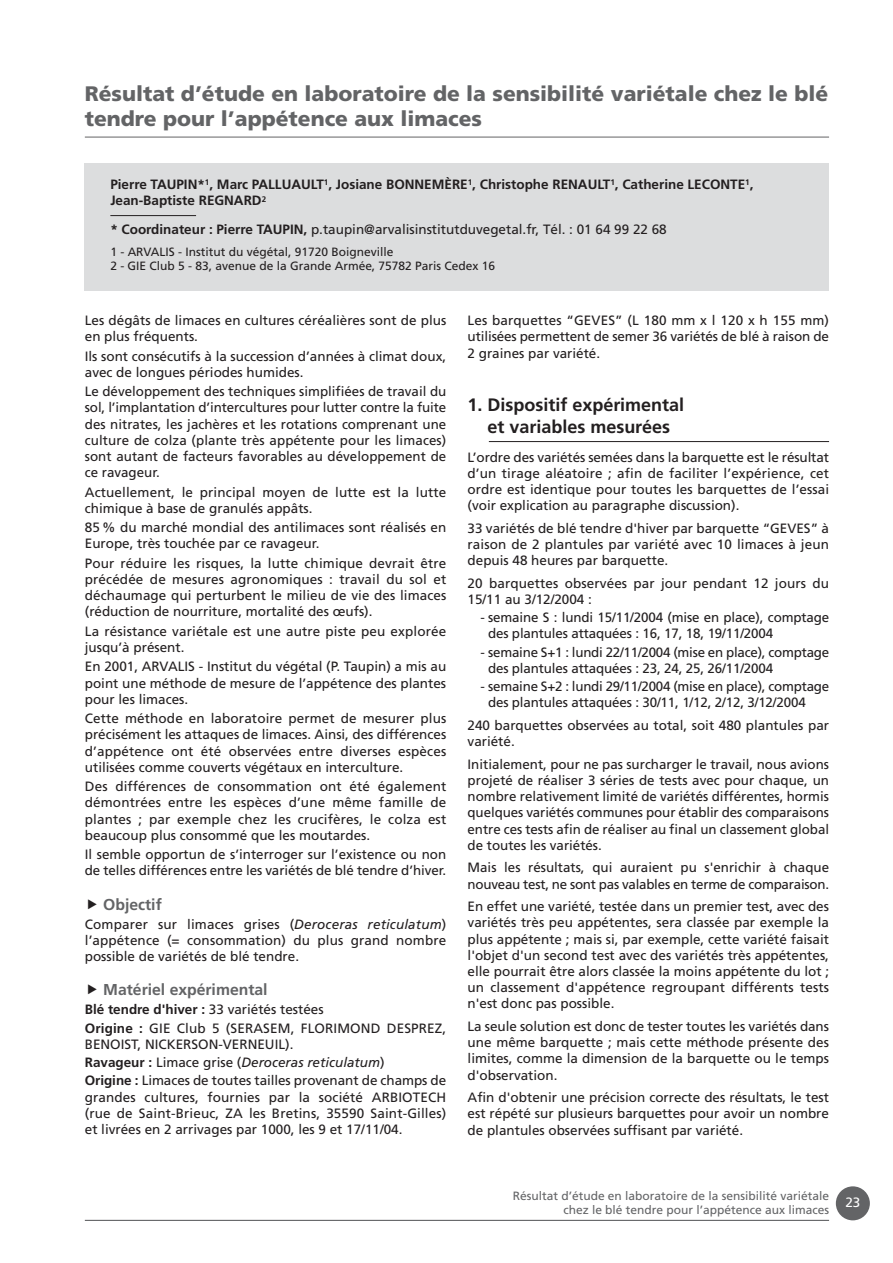
<style>
.page{position:relative;width:893px;height:1263px;background:#fff}
.page>*{position:absolute;margin:0;border:0;box-sizing:border-box;transform-origin:0 0}
.t1{font:900 21px/25.2px "Frutiger";color:#636466}
.t2{font:700 18px/21.6px "Frutiger";color:#231f20;text-align:center}
.t3{font:700 15.75px "Frutiger";color:#636466}
.t4{font:13.5px/16.2px "Frutiger";color:#231f20}
.t5{font:700 13.5px/16.2px "Frutiger";color:#231f20}
.t6{font:13.5px "Frutiger";color:#fff}
.t7{font:12px/14.4px "Frutiger";color:#231f20}
.t8{font:12px/14.4px "Frutiger";color:#636466;text-align:right}
.s1{font-weight:700}
.s2{font-style:italic}
</style>
<div class="page">
<div style="left:836px;top:1186px;width:34px;height:34px;background:#636466;border-radius:50%"></div>
<hr style="left:85px;top:1220px;width:744px;height:1px;background:#636466">
<hr style="left:489px;top:441px;width:340px;height:1px;background:#231f20">
<hr style="left:85px;top:137px;width:744px;height:1px;background:#636466">
<div style="left:85px;top:164px;width:744px;height:127px;background:#dcddde"></div>
<hr style="left:110px;top:215px;width:86px;height:1px;background:#231f20">
<h1 class="t1" style="left:85px;top:83px;width:745px">Résultat d’étude en laboratoire de la sensibilité variétale chez le blé tendre pour l’appétence aux limaces</h1>
<p class="t5" style="left:110px;top:178px;width:645px">Pierre TAUPIN*<sup>1</sup>, Marc PALLUAULT<sup>1</sup>, Josiane BONNEMÈRE<sup>1</sup>, Christophe RENAULT<sup>1</sup>, Catherine LECONTE<sup>1</sup>,<br>Jean-Baptiste REGNARD<sup>2</sup></p>
<p class="t4" style="left:110px;top:223px;width:558px"><span class="s1">* Coordinateur : Pierre TAUPIN,</span> p.taupin@arvalisinstitutduvegetal.fr, Tél. : 01 64 99 22 68</p>
<p class="t7" style="left:110px;top:245px;width:386px">1 - ARVALIS - Institut du végétal, 91720 Boigneville<br>2 - GIE Club 5 - 83, avenue de la Grande Armée, 75782 Paris Cedex 16</p>
<p class="t4" style="left:85px;top:313px;width:363px">Les dégâts de limaces en cultures céréalières sont de plus en plus fréquents.</p>
<p class="t4" style="left:85px;top:349px;width:363px">Ils sont consécutifs à la succession d’années à climat doux, avec de longues périodes humides.</p>
<p class="t4" style="left:85px;top:385px;width:363px;text-align:justify">Le développement des techniques simplifiées de travail du sol, l’implantation d’intercultures pour lutter contre la fuite des nitrates, les jachères et les rotations comprenant une culture de colza (plante très appétente pour les limaces) sont autant de facteurs favorables au développement de ce ravageur.</p>
<p class="t4" style="left:85px;top:485px;width:363px">Actuellement, le principal moyen de lutte est la lutte chimique à base de granulés appâts.</p>
<p class="t4" style="left:85px;top:521px;width:363px">85 % du marché mondial des antilimaces sont réalisés en<br>Europe, très touchée par ce ravageur.</p>
<p class="t4" style="left:85px;top:556px;width:363px;text-align:justify">Pour réduire les risques, la lutte chimique devrait être précédée de mesures agronomiques : travail du sol et déchaumage qui perturbent le milieu de vie des limaces (réduction de nourriture, mortalité des œufs).</p>
<p class="t4" style="left:85px;top:624px;width:363px">La résistance variétale est une autre piste peu explorée jusqu’à présent.</p>
<p class="t4" style="left:85px;top:660px;width:363px;text-align:justify">En 2001, ARVALIS - Institut du végétal (P. Taupin) a mis au point une méthode de mesure de l’appétence des plantes pour les limaces.</p>
<p class="t4" style="left:85px;top:711px;width:363px;text-align:justify">Cette méthode en laboratoire permet de mesurer plus précisément les attaques de limaces. Ainsi, des différences d’appétence ont été observées entre diverses espèces utilisées comme couverts végétaux en interculture.</p>
<p class="t4" style="left:85px;top:779px;width:363px;text-align:justify">Des différences de consommation ont été également démontrées entre les espèces d’une même famille de plantes ; par exemple chez les crucifères, le colza est beaucoup plus consommé que les moutardes.</p>
<p class="t4" style="left:85px;top:847px;width:363px">Il semble opportun de s’interroger sur l’existence ou non de telles différences entre les variétés de blé tendre d’hiver.</p>
<p class="t3" style="left:103px;top:898px;width:60px">Objectif</p>
<p class="t4" style="left:85px;top:917px;width:363px;text-align:justify">Comparer sur limaces grises (<span class="s2">Deroceras reticulatum</span>) l’appétence (= consommation) du plus grand nombre possible de variétés de blé tendre.</p>
<p class="t3" style="left:103px;top:983px;width:166px">Matériel expérimental</p>
<p class="t4" style="left:85px;top:1001px;width:363px;line-height:18.3px"><span class="s1">Blé tendre d'hiver :</span> 33 variétés testées<br><span class="s1">Origine :</span> GIE Club 5 (SERASEM, FLORIMOND DESPREZ,</p>
<p class="t4" style="left:85px;top:1036px;width:363px;line-height:18.3px">BENOIST, NICKERSON-VERNEUIL).<br><span class="s1">Ravageur :</span> Limace grise (<span class="s2">Deroceras reticulatum</span>)<br><span class="s1">Origine :</span> Limaces de toutes tailles provenant de champs de</p>
<p class="t4" style="left:85px;top:1090px;width:363px;text-align:justify">grandes cultures, fournies par la société ARBIOTECH (rue de Saint-Brieuc, ZA les Bretins, 35590 Saint-Gilles) et livrées en 2 arrivages par 1000, les 9 et 17/11/04.</p>
<p class="t4" style="left:468px;top:313px;width:363px;text-align:justify">Les barquettes “GEVES” (L 180 mm x l 120 x h 155 mm) utilisées permettent de semer 36 variétés de blé à raison de 2 graines par variété.</p>
<h2 class="t2" style="left:468px;top:395px;width:218px">1. Dispositif expérimental et variables mesurées</h2>
<p class="t4" style="left:468px;top:450px;width:363px;text-align:justify">L’ordre des variétés semées dans la barquette est le résultat d’un tirage aléatoire ; afin de faciliter l’expérience, cet ordre est identique pour toutes les barquettes de l’essai (voir explication au paragraphe discussion).</p>
<p class="t4" style="left:468px;top:521px;width:363px;text-align:justify">33 variétés de blé tendre d'hiver par barquette “GEVES” à raison de 2 plantules par variété avec 10 limaces à jeun depuis 48 heures par barquette.</p>
<p class="t4" style="left:468px;top:576px;width:363px">20 barquettes observées par jour pendant 12 jours du<br>15/11 au 3/12/2004 :</p>
<p class="t4" style="left:488px;top:610px;width:343px;text-indent:-8px">- semaine S : lundi 15/11/2004 (mise en place), comptage des plantules attaquées : 16, 17, 18, 19/11/2004</p>
<p class="t4" style="left:488px;top:645px;width:343px;text-indent:-8px">- semaine S+1 : lundi 22/11/2004 (mise en place), comptage des plantules attaquées : 23, 24, 25, 26/11/2004</p>
<p class="t4" style="left:488px;top:680px;width:343px;text-indent:-8px">- semaine S+2 : lundi 29/11/2004 (mise en place), comptage des plantules attaquées : 30/11, 1/12, 2/12, 3/12/2004</p>
<p class="t4" style="left:468px;top:718px;width:363px">240 barquettes observées au total, soit 480 plantules par variété.</p>
<p class="t4" style="left:468px;top:757px;width:363px;text-align:justify">Initialement, pour ne pas surcharger le travail, nous avions projeté de réaliser 3 séries de tests avec pour chaque, un nombre relativement limité de variétés différentes, hormis quelques variétés communes pour établir des comparaisons entre ces tests afin de réaliser au final un classement global de toutes les variétés.</p>
<p class="t4" style="left:468px;top:861px;width:363px">Mais les résultats, qui auraient pu s'enrichir à chaque nouveau test, ne sont pas valables en terme de comparaison.</p>
<p class="t4" style="left:468px;top:899px;width:363px;text-align:justify">En effet une variété, testée dans un premier test, avec des variétés très peu appétentes, sera classée par exemple la plus appétente ; mais si, par exemple, cette variété faisait l'objet d'un second test avec des variétés très appétentes, elle pourrait être alors classée la moins appétente du lot ; un classement d'appétence regroupant différents tests n'est donc pas possible.</p>
<p class="t4" style="left:468px;top:1019px;width:363px;text-align:justify">La seule solution est donc de tester toutes les variétés dans une même barquette ; mais cette méthode présente des limites, comme la dimension de la barquette ou le temps d'observation.</p>
<p class="t4" style="left:468px;top:1090px;width:363px;text-align:justify">Afin d'obtenir une précision correcte des résultats, le test est répété sur plusieurs barquettes pour avoir un nombre de plantules observées suffisant par variété.</p>
<p class="t8" style="left:513px;top:1189px;width:318px">Résultat d’étude en laboratoire de la sensibilité variétale chez le blé tendre pour l’appétence aux limaces</p>
<p class="t6" style="left:845px;top:1197px;width:16px">23</p>
</div>
